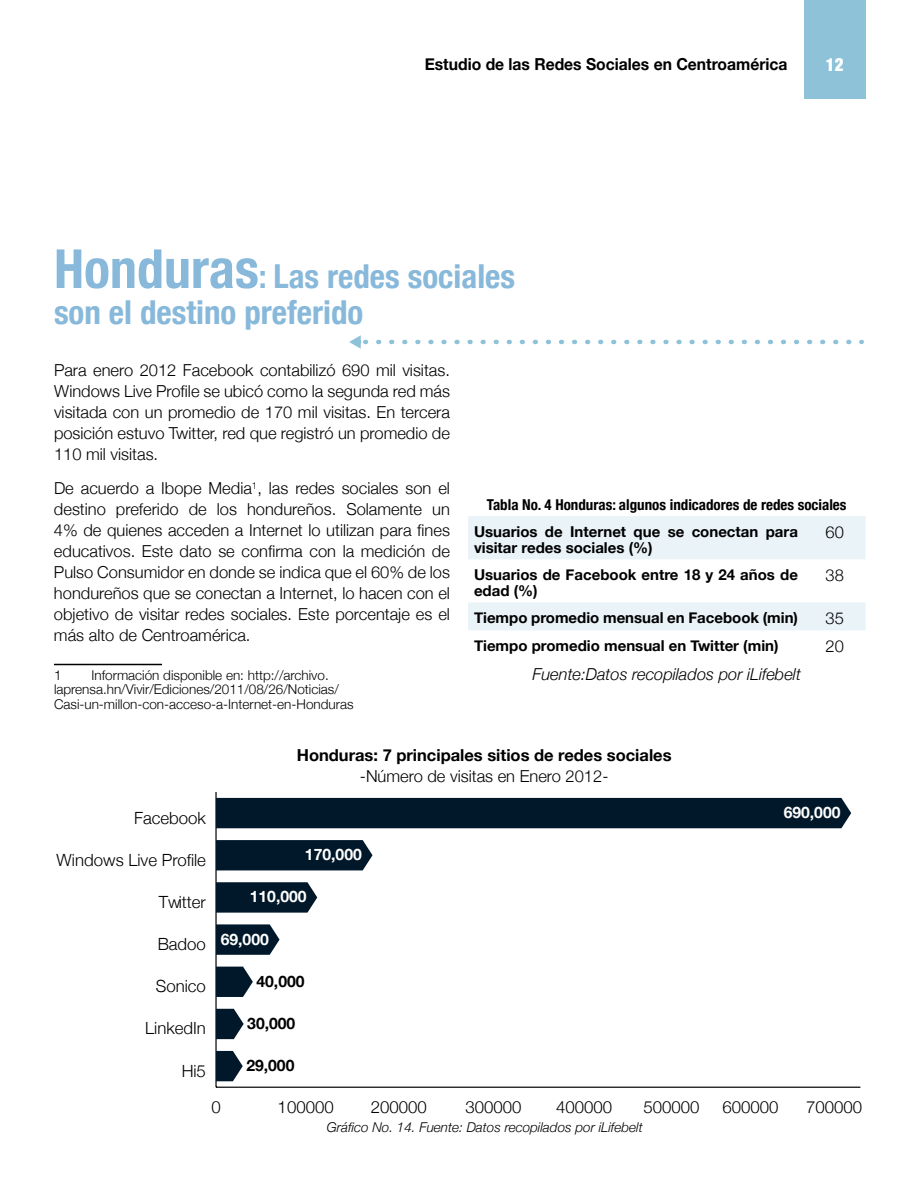
<style>
.page{position:relative;width:918px;height:1188px;background:#fff}
.page>*{position:absolute;margin:0;border:0;box-sizing:border-box;transform-origin:0 0}
.t1{font:700 condensed 33px/36px "Helvetica Neue";color:#88b9da}
.t2{font:900 condensed 18px "Helvetica Neue";color:#fff;scale:.95 1}
.t3{font:300 16.8px "Helvetica Neue";color:#000}
.t4{font:300 16.5px/21px "Helvetica Neue";color:#000;text-align:justify}
.t5{font:700 16.5px "Helvetica Neue";color:#000}
.t6{font:700 16.5px "Helvetica Neue";color:#000;scale:.95 1}
.t7{font:italic 300 16.5px "Helvetica Neue";color:#000}
.t8{font:700 15.75px "Helvetica Neue";color:#fff}
.t9{font:700 15.75px "Helvetica Neue";color:#000}
.t10{font:700 15px/16.5px "Helvetica Neue";color:#000}
.t11{font:700 condensed 15px "Helvetica Neue";color:#000}
.t12{font:300 13.5px/15px "Helvetica Neue";color:#000}
.t13{font:italic 300 13.5px "Helvetica Neue";color:#000}
.s1{font-size:54px}
</style>
<div class="page">
<div style="left:804px;top:0;width:62px;height:99px;background:#8ec2d9"></div>
<svg style="left:349px;top:335px;width:500px;height:14px"></svg>
<hr style="left:54px;top:664px;width:108px;height:1px;background:#000">
<svg style="left:468px;top:516px;width:398px;height:114px;fill:#eaf3f8"></svg>
<hr style="left:216px;top:1087px;width:644px;height:1px;background:#000">
<hr style="left:215px;top:792px;width:2px;height:295px;background:#000">
<div style="left:216px;top:798px;width:635px;height:30px;background:#001829"></div>
<div style="left:216px;top:840px;width:157px;height:30px;background:#001829"></div>
<svg style="left:216px;top:882px;width:101px;height:31px"></svg>
<svg style="left:216px;top:924px;width:64px;height:31px"></svg>
<svg style="left:216px;top:967px;width:37px;height:30px"></svg>
<svg style="left:216px;top:1009px;width:28px;height:30px"></svg>
<svg style="left:216px;top:1051px;width:27px;height:30px"></svg>
<p class="t6" style="left:425px;top:49px;width:383px">Estudio de las Redes Sociales en Centroamérica</p>
<p class="t2" style="left:826px;top:50px;width:20px">12</p>
<h1 class="t1" style="left:54px;top:256px;width:463px"><span class="s1">Honduras</span>: Las redes sociales son el destino preferido</h1>
<p class="t4" style="left:54px;top:359px;width:398px">Para enero 2012 Facebook contabilizó 690 mil visitas.<br>Windows Live Profile se ubicó como la segunda red más visitada con un promedio de 170 mil visitas. En tercera posición estuvo Twitter, red que registró un promedio de 110 mil visitas.</p>
<p class="t4" style="left:54px;top:477px;width:398px">De acuerdo a Ibope Media<sup>1</sup>, las redes sociales son el destino preferido de los hondureños. Solamente un 4% de quienes acceden a Internet lo utilizan para fines educativos. Este dato se confirma con la medición de Pulso Consumidor en donde se indica que el 60% de los hondureños que se conectan a Internet, lo hacen con el objetivo de visitar redes sociales. Este porcentaje es el más alto de Centroamérica.</p>
<p class="t12" style="left:54px;top:666px;width:9px">1</p>
<p class="t12" style="left:54px;top:666px;width:301px;text-indent:38px">Información disponible en: http://archivo. laprensa.hn/Vivir/Ediciones/2011/08/26/Noticias/<br>Casi-un-millon-con-acceso-a-Internet-en-Honduras</p>
<p class="t11" style="left:487px;top:492px;width:361px">Tabla No. 4 Honduras: algunos indicadores de redes sociales</p>
<p class="t10" style="left:474px;top:522px;width:325px">Usuarios de Internet que se conectan para visitar redes sociales (%)</p>
<p class="t4" style="left:826px;top:521px;width:20px">60</p>
<p class="t10" style="left:474px;top:566px;width:325px">Usuarios de Facebook entre 18 y 24 años de edad (%)</p>
<p class="t4" style="left:826px;top:564px;width:20px">38</p>
<p class="t10" style="left:474px;top:609px;width:326px">Tiempo promedio mensual en Facebook (min)</p>
<p class="t4" style="left:826px;top:607px;width:20px">35</p>
<p class="t10" style="left:474px;top:637px;width:306px">Tiempo promedio mensual en Twitter (min)</p>
<p class="t4" style="left:826px;top:635px;width:20px">20</p>
<p class="t7" style="left:533px;top:661px;width:270px">Fuente:Datos recopilados por iLifebelt</p>
<p class="t3" style="left:134px;top:804px;width:73px">Facebook</p>
<p class="t3" style="left:57px;top:846px;width:151px">Windows Live Profile</p>
<p class="t3" style="left:159px;top:888px;width:48px">Twitter</p>
<p class="t3" style="left:158px;top:930px;width:50px">Badoo</p>
<p class="t3" style="left:156px;top:973px;width:52px">Sonico</p>
<p class="t3" style="left:145px;top:1015px;width:62px">LinkedIn</p>
<p class="t5" style="left:297px;top:740px;width:376px">Honduras: 7 principales sitios de redes sociales</p>
<p class="t4" style="left:360px;top:765px;width:250px">-Número de visitas en Enero 2012-</p>
<p class="t8" style="left:305px;top:840px;width:58px">170,000</p>
<p class="t8" style="left:250px;top:883px;width:58px">110,000</p>
<p class="t8" style="left:221px;top:925px;width:50px">69,000</p>
<p class="t9" style="left:256px;top:967px;width:50px">40,000</p>
<p class="t9" style="left:247px;top:1009px;width:50px">30,000</p>
<p class="t3" style="left:182px;top:1057px;width:26px">Hi5</p>
<p class="t9" style="left:246px;top:1051px;width:50px">29,000</p>
<p class="t8" style="left:784px;top:798px;width:58px">690,000</p>
<p class="t3" style="left:211px;top:1093px;width:11px">0</p>
<p class="t3" style="left:278px;top:1093px;width:58px">100000</p>
<p class="t3" style="left:371px;top:1093px;width:58px">200000</p>
<p class="t3" style="left:465px;top:1093px;width:58px">300000</p>
<p class="t3" style="left:556px;top:1093px;width:58px">400000</p>
<p class="t3" style="left:643px;top:1093px;width:58px">500000</p>
<p class="t3" style="left:722px;top:1093px;width:58px">600000</p>
<p class="t3" style="left:806px;top:1093px;width:58px">700000</p>
<p class="t13" style="left:327px;top:1116px;width:317px">Gráfico No. 14. Fuente: Datos recopilados por iLifebelt</p>
</div>
